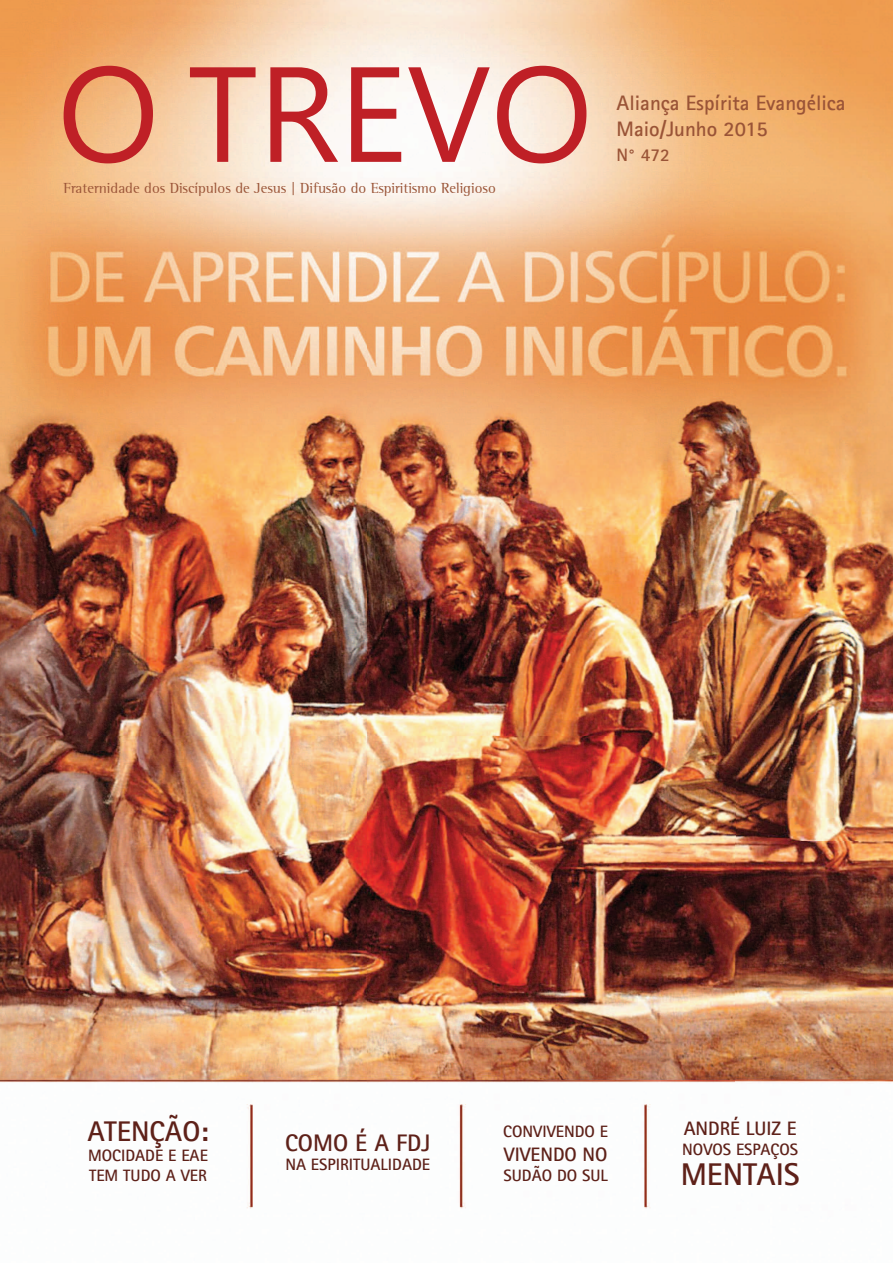
<style>
.page{position:relative;width:893px;height:1263px;background:#fff}
.page>*{position:absolute;margin:0;border:0;box-sizing:border-box;transform-origin:0 0}
.t1{font:700 31.5px "Agfa Rotis Sans Serif";color:#5e2119}
.t2{font:700 28.5px "Agfa Rotis Sans Serif";color:#5e2119}
.t3{font:700 24px "Agfa Rotis Sans Serif";color:#5e2119}
.t4{font:700 21px/25.5px "Agfa Rotis Sans Serif";color:#9a5437}
.t5{font:700 19.5px "Agfa Rotis Sans Serif";color:#5e2119}
.t6{font:700 18px "Agfa Rotis Sans Serif";color:#9a5437}
.t7{font:700 16.5px/19.8px "Agfa Rotis Sans Serif";color:#5e2119}
.t8{font:15px "Rotis Semi Serif";color:#9a5437}
</style>
<div class="page">
<img style="left:0;top:0;width:893px;height:1209px">
<svg style="left:64px;top:66px;width:522px;height:97px"></svg>
<p class="t8" style="left:64px;top:179px;width:434px">Fraternidade dos Discípulos de Jesus | Difusão do Espiritismo Religioso</p>
<p class="t4" style="left:617px;top:90px;width:231px">Aliança Espírita Evangélica<br>Maio/Junho 2015</p>
<p class="t6" style="left:617px;top:144px;width:55px">N° 472</p>
<h2 class="t2" style="left:87px;top:1114px;width:123px">ATENÇÃO:</h2>
<p class="t7" style="left:88px;top:1145px;width:121px">MOCIDADE E EAE<br>TEM TUDO A VER</p>
<h3 class="t3" style="left:285px;top:1127px;width:147px">COMO É A FDJ</h3>
<p class="t7" style="left:285px;top:1154px;width:146px">NA ESPIRITUALIDADE</p>
<p class="t7" style="left:503px;top:1122px;width:106px">CONVIVENDO E</p>
<p class="t5" style="left:504px;top:1142px;width:105px">VIVENDO NO</p>
<p class="t7" style="left:504px;top:1165px;width:106px">SUDÃO DO SUL</p>
<p class="t5" style="left:684px;top:1116px;width:115px">ANDRÉ LUIZ E</p>
<p class="t7" style="left:682px;top:1139px;width:117px">NOVOS ESPAÇOS</p>
<h1 class="t1" style="left:681px;top:1154px;width:120px">MENTAIS</h1>
</div>
